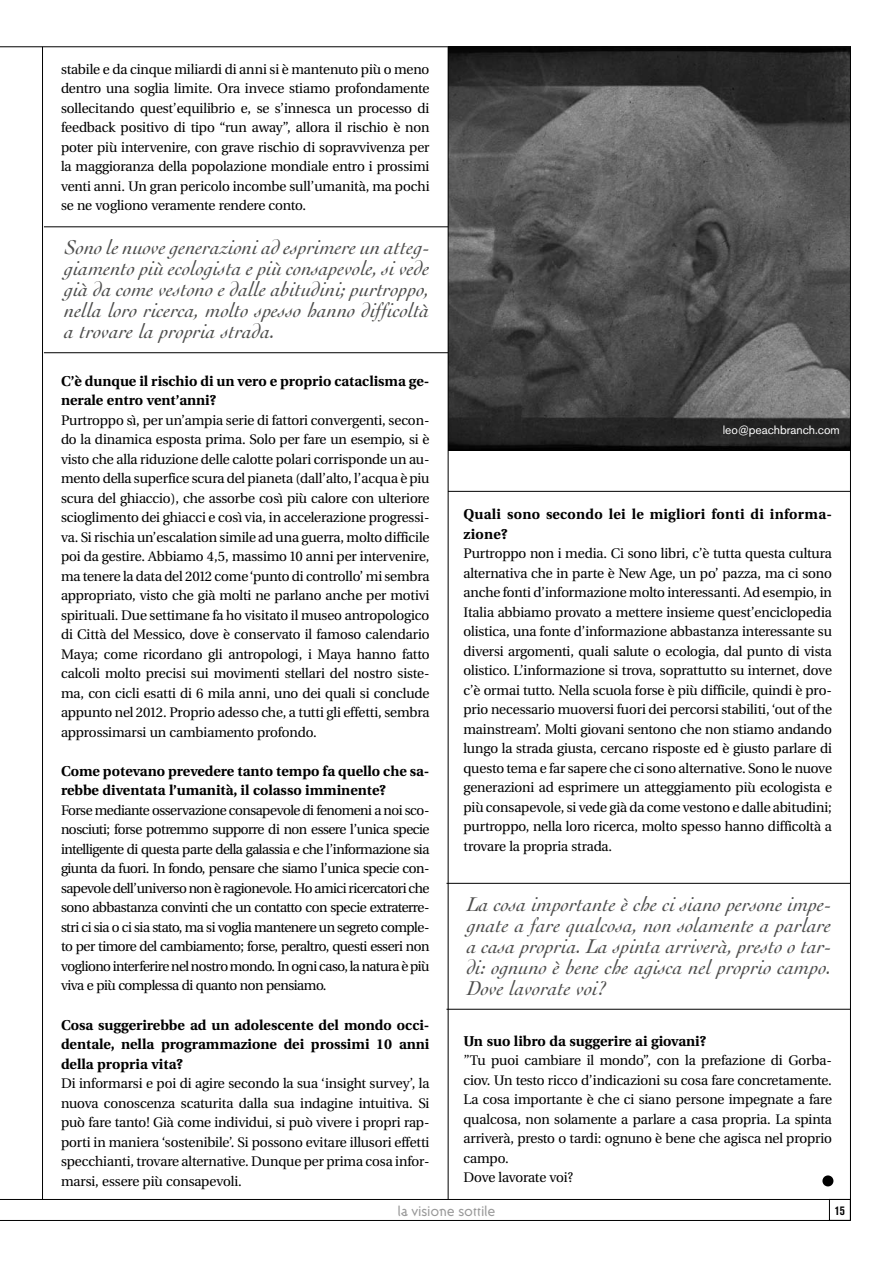
<style>
.page{position:relative;width:893px;height:1263px;background:#fff}
.page>*{position:absolute;margin:0;border:0;box-sizing:border-box;transform-origin:0 0}
.t1{font:italic 21px/21px "Cochin";color:#4e4e4d;text-align:justify}
.t2{font:18px/19.5px "Utopia Headline";letter-spacing:-.005em;color:#000;text-align:justify}
.t3{font:15px "Ottomat";letter-spacing:-.015em;color:#989898}
.t4{font:700 14.25px/19.5px "Utopia";color:#000}
.t5{font:700 14.25px/19.5px "Utopia";letter-spacing:.02em;color:#000}
.t6{font:700 condensed 12.75px "Akzidenz Grotesk BE";color:#000}
.t7{font:12px "Akzidenz Grotesk BE";color:#fff}
</style>
<div class="page">
<hr style="left:42px;top:47px;width:1px;height:1152px;background:#000">
<hr style="left:0;top:1220px;width:850px;height:1px;background:#000">
<div style="left:829px;top:1199px;width:22px;height:21px;border:1px solid #000"></div>
<hr style="left:0;top:47px;width:850px;height:1px;background:#000">
<hr style="left:0;top:1199px;width:850px;height:1px;background:#000">
<hr style="left:44px;top:352px;width:404px;height:1px;background:#000">
<hr style="left:44px;top:227px;width:404px;height:1px;background:#000">
<hr style="left:446px;top:1009px;width:404px;height:1px;background:#000">
<hr style="left:446px;top:883px;width:404px;height:1px;background:#000">
<img style="left:449px;top:47px;width:401px;height:403px">
<hr style="left:448px;top:450px;width:402px;height:1px;background:#000">
<hr style="left:448px;top:491px;width:402px;height:1px;background:#000">
<hr style="left:448px;top:47px;width:1px;height:1152px;background:#000">
<hr style="left:850px;top:47px;width:1px;height:1173px;background:#000">
<div style="left:823px;top:1176px;width:10px;height:10px;background:#000;border-radius:50%"></div>
<div style="left:822px;top:1175px;width:11px;height:11px;border:2px solid #000;border-radius:50%"></div>
<p class="t2" style="left:61px;top:60px;width:370px">stabile e da cinque miliardi di anni si è mantenuto più o meno dentro una soglia limite. Ora invece stiamo profondamente sollecitando quest’equilibrio e, se s’innesca un processo di feedback positivo di tipo “run away”, allora il rischio è non poter più intervenire, con grave rischio di sopravvivenza per la maggioranza della popolazione mondiale entro i prossimi venti anni. Un gran pericolo incombe sull’umanità, ma pochi se ne vogliono veramente rendere conto.</p>
<p class="t1" style="left:65px;top:237px;width:367px">Sono le nuove generazioni ad esprimere un atteg&shy;giamento più ecologista e più consapevole, si vede già da come vestono e dalle abitudini; purtroppo, nella loro ricerca, molto spesso hanno difficoltà a trovare la propria strada.</p>
<p class="t4" style="left:61px;top:371px;width:370px">C’è dunque il rischio di un vero e proprio cataclisma ge&shy;nerale entro vent’anni?</p>
<p class="t2" style="left:61px;top:411px;width:370px">Purtroppo sì, per un’ampia serie di fattori convergenti, secon&shy;do la dinamica esposta prima. Solo per fare un esempio, si è visto che alla riduzione delle calotte polari corrisponde un au&shy;mento della superfice scura del pianeta (dall’alto, l’acqua è piu scura del ghiaccio), che assorbe così più calore con ulteriore scioglimento dei ghiacci e così via, in accelerazione progressi&shy;va. Si rischia un’escalation simile ad una guerra, molto difficile poi da gestire. Abbiamo 4,5, massimo 10 anni per intervenire, ma tenere la data del 2012 come ‘punto di controllo’ mi sembra appropriato, visto che già molti ne parlano anche per motivi spirituali. Due settimane fa ho visitato il museo antropologico di Città del Messico, dove è conservato il famoso calendario Maya; come ricordano gli antropologi, i Maya hanno fatto calcoli molto precisi sui movimenti stellari del nostro siste&shy;ma, con cicli esatti di 6 mila anni, uno dei quali si conclude appunto nel 2012. Proprio adesso che, a tutti gli effetti, sembra approssimarsi un cambiamento profondo.</p>
<p class="t4" style="left:61px;top:761px;width:370px">Come potevano prevedere tanto tempo fa quello che sa&shy;rebbe diventata l’umanità, il colasso imminente?</p>
<p class="t2" style="left:61px;top:801px;width:370px">Forse mediante osservazione consapevole di fenomeni a noi sco&shy;nosciuti; forse potremmo supporre di non essere l’unica specie intelligente di questa parte della galassia e che l’informazione sia giunta da fuori. In fondo, pensare che siamo l’unica specie con&shy;sapevole dell’universo non è ragionevole. Ho amici ricercatori che sono abbastanza convinti che un contatto con specie extraterre&shy;stri ci sia o ci sia stato, ma si voglia mantenere un segreto comple&shy;to per timore del cambiamento; forse, peraltro, questi esseri non vogliono interferire nel nostro mondo. In ogni caso, la natura è più viva e più complessa di quanto non pensiamo.</p>
<p class="t4" style="left:61px;top:1015px;width:370px;text-align:justify">Cosa suggerirebbe ad un adolescente del mondo occi&shy;dentale, nella programmazione dei prossimi 10 anni della propria vita?</p>
<p class="t2" style="left:61px;top:1074px;width:370px">Di informarsi e poi di agire secondo la sua ‘insight survey’, la nuova conoscenza scaturita dalla sua indagine intuitiva. Si può fare tanto! Già come individui, si può vivere i propri rap&shy;porti in maniera ‘sostenibile’. Si possono evitare illusori effetti specchianti, trovare alternative. Dunque per prima cosa infor&shy;marsi, essere più consapevoli.</p>
<p class="t7" style="left:723px;top:422px;width:119px">leo@peachbranch.com</p>
<p class="t5" style="left:463px;top:505px;width:370px">Quali sono secondo lei le migliori fonti di informa&shy;zione?</p>
<p class="t2" style="left:463px;top:544px;width:370px">Purtroppo non i media. Ci sono libri, c’è tutta questa cultura alternativa che in parte è New Age, un po’ pazza, ma ci sono anche fonti d’informazione molto interessanti. Ad esempio, in Italia abbiamo provato a mettere insieme quest’enciclopedia olistica, una fonte d’informazione abbastanza interessante su diversi argomenti, quali salute o ecologia, dal punto di vista olistico. L’informazione si trova, soprattutto su internet, dove c’è ormai tutto. Nella scuola forse è più difficile, quindi è pro&shy;prio necessario muoversi fuori dei percorsi stabiliti, ‘out of the mainstream’. Molti giovani sentono che non stiamo andando lungo la strada giusta, cercano risposte ed è giusto parlare di questo tema e far sapere che ci sono alternative. Sono le nuove generazioni ad esprimere un atteggiamento più ecologista e più consapevole, si vede già da come vestono e dalle abitudini; purtroppo, nella loro ricerca, molto spesso hanno difficoltà a trovare la propria strada.</p>
<p class="t1" style="left:467px;top:893px;width:366px">La cosa importante è che ci siano persone impe&shy;gnate a fare qualcosa, non solamente a parlare a casa propria. La spinta arriverà, presto o tar&shy;di: ognuno è bene che agisca nel proprio campo.<br>Dove lavorate voi?</p>
<p class="t4" style="left:463px;top:1031px;width:244px">Un suo libro da suggerire ai giovani?</p>
<p class="t2" style="left:463px;top:1051px;width:370px;text-align:left">”Tu puoi cambiare il mondo”, con la prefazione di Gorba&shy;ciov. Un testo ricco d’indicazioni su cosa fare concretamente.<br>La cosa importante è che ci siano persone impegnate a fare qualcosa, non solamente a parlare a casa propria. La spinta arriverà, presto o tardi: ognuno è bene che agisca nel proprio campo.<br>Dove lavorate voi?</p>
<p class="t3" style="left:397px;top:1201px;width:100px">la visione sottile</p>
<p class="t6" style="left:835px;top:1203px;width:11px">15</p>
</div>
